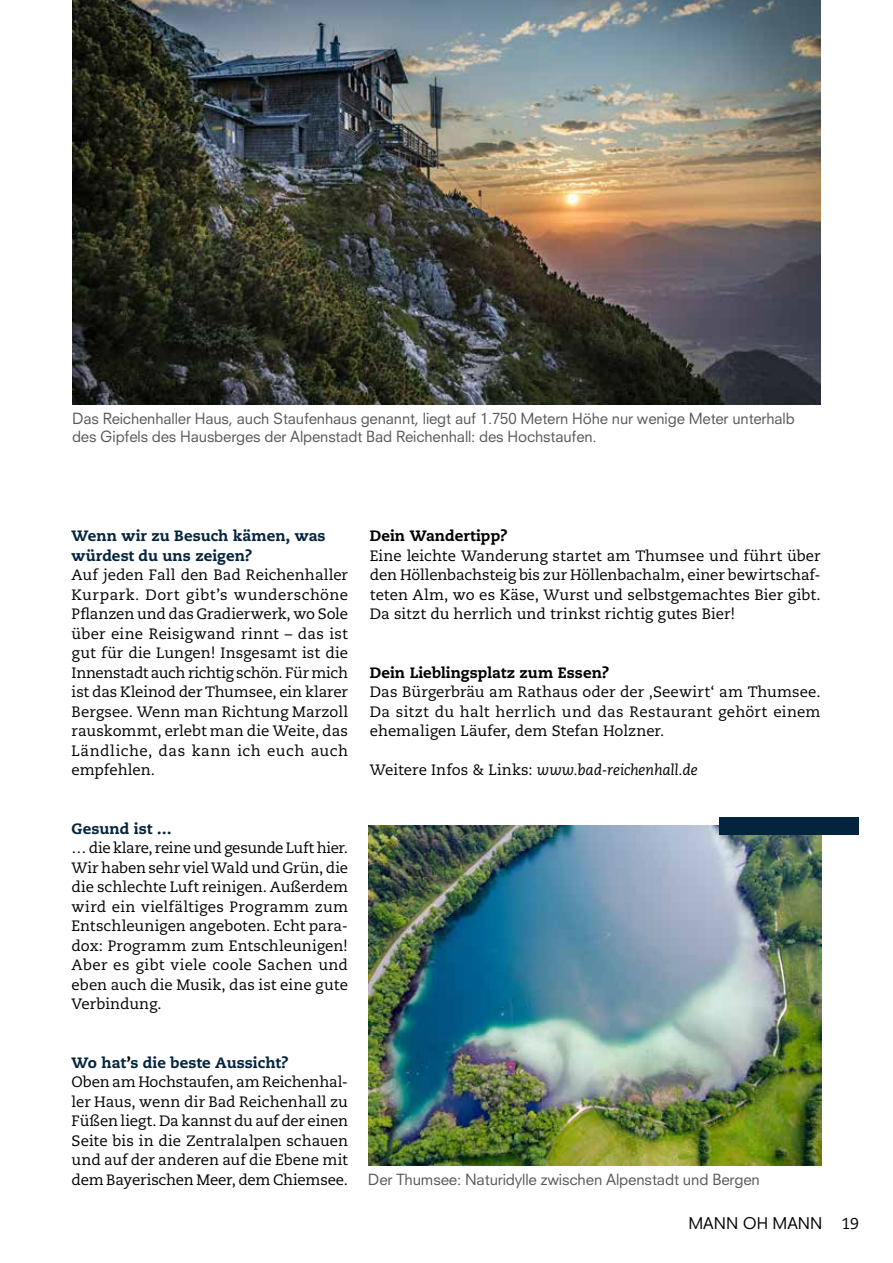
<style>
.page{position:relative;width:893px;height:1263px;background:#fff}
.page>*{position:absolute;margin:0;border:0;box-sizing:border-box;transform-origin:0 0}
.t1{font:15.75px "Neuzeit SLT Std";color:#000}
.t2{font:15px/19.5px "Caecilia LT Pro 55 Roman";color:#000;text-align:justify}
.t3{font:15px/18px "Neuzeit SLT Std";letter-spacing:-.01em;color:#565655}
.t4{font:800 15px/19.5px "Caecilia LT Pro 85";color:#03243e}
.t5{font:800 15px "Caecilia LT Pro 85";letter-spacing:.005em;color:#000}
.t6{font:italic 15px "Caecilia LT Pro 56";letter-spacing:-.01em;color:#000}
.s1{color:#000}
.s2{font-family:"Caecilia LT Pro 55 Roman";font-style:normal}
.s3{font-family:"Caecilia LT Pro 55 Roman"}
</style>
<div class="page">
<img style="left:368px;top:825px;width:454px;height:340px">
<img style="left:73px;top:0;width:748px;height:404px">
<div style="left:719px;top:817px;width:140px;height:17px;background:#03243e"></div>
<p class="t3" style="left:72px;top:409px;width:724px">Das Reichenhaller Haus, auch Staufenhaus genannt, liegt auf 1.750 Metern Höhe nur wenige Meter unterhalb des Gipfels des Hausberges der Alpenstadt Bad Reichenhall: des Hochstaufen.</p>
<p class="t4" style="left:72px;top:526px;width:255px">Wenn wir zu Besuch kämen, was würdest du uns zeigen?</p>
<p class="t2" style="left:72px;top:565px;width:278px">Auf jeden Fall den Bad Reichenhaller Kurpark. Dort gibt’s wunderschöne Pflanzen und das Gradierwerk, wo Sole über eine Reisigwand rinnt – das ist gut für die Lungen! Insgesamt ist die Innenstadt auch richtig schön. Für mich ist das Kleinod der Thumsee, ein klarer Bergsee. Wenn man Richtung Marzoll rauskommt, erlebt man die Weite, das Ländliche, das kann ich euch auch empfehlen.</p>
<p class="t4" style="left:72px;top:818px;width:102px">Gesund ist …</p>
<p class="t2" style="left:72px;top:838px;width:278px">… die klare, reine und gesunde Luft hier.<br>Wir haben sehr viel Wald und Grün, die die schlechte Luft reinigen. Außerdem wird ein vielfältiges Programm zum Entschleunigen angeboten. Echt para&shy;dox: Programm zum Entschleunigen!<br>Aber es gibt viele coole Sachen und eben auch die Musik, das ist eine gute Verbindung.</p>
<p class="t4" style="left:72px;top:1052px;width:218px">Wo hat<span class="s1">’</span>s die beste Aussicht?</p>
<p class="t2" style="left:72px;top:1072px;width:278px">Oben am Hochstaufen, am Reichenhal&shy;ler Haus, wenn dir Bad Reichenhall zu Füßen liegt. Da kannst du auf der einen Seite bis in die Zentralalpen schauen und auf der anderen auf die Ebene mit dem Bayerischen Meer, dem Chiemsee.</p>
<p class="t5" style="left:370px;top:526px;width:139px">Dein Wandertipp?</p>
<p class="t2" style="left:370px;top:546px;width:452px">Eine leichte Wanderung startet am Thumsee und führt über den Höllenbachsteig bis zur Höllenbachalm, einer bewirtschaf&shy;teten Alm, wo es Käse, Wurst und selbstgemachtes Bier gibt.<br>Da sitzt du herrlich und trinkst richtig gutes Bier!</p>
<p class="t5" style="left:370px;top:662px;width:241px">Dein Lieblingsplatz zum Essen?</p>
<p class="t2" style="left:370px;top:682px;width:452px">Das Bürgerbräu am Rathaus oder der ,Seewirt‘ am Thumsee.<br>Da sitzt du halt herrlich und das Restaurant gehört einem ehemaligen Läufer, dem Stefan Holzner.</p>
<p class="t6" style="left:370px;top:761px;width:329px"><span class="s2">Weitere Infos &amp; Links:</span> www.bad-reichenhall.de</p>
<p class="t3" style="left:368px;top:1170px;width:394px">Der Thumsee: Naturidylle zwischen Alpenstadt und Bergen</p>
<p class="t1" style="left:688px;top:1214px;width:172px">MANN OH MANN <span class="s3">19</span></p>
</div>
